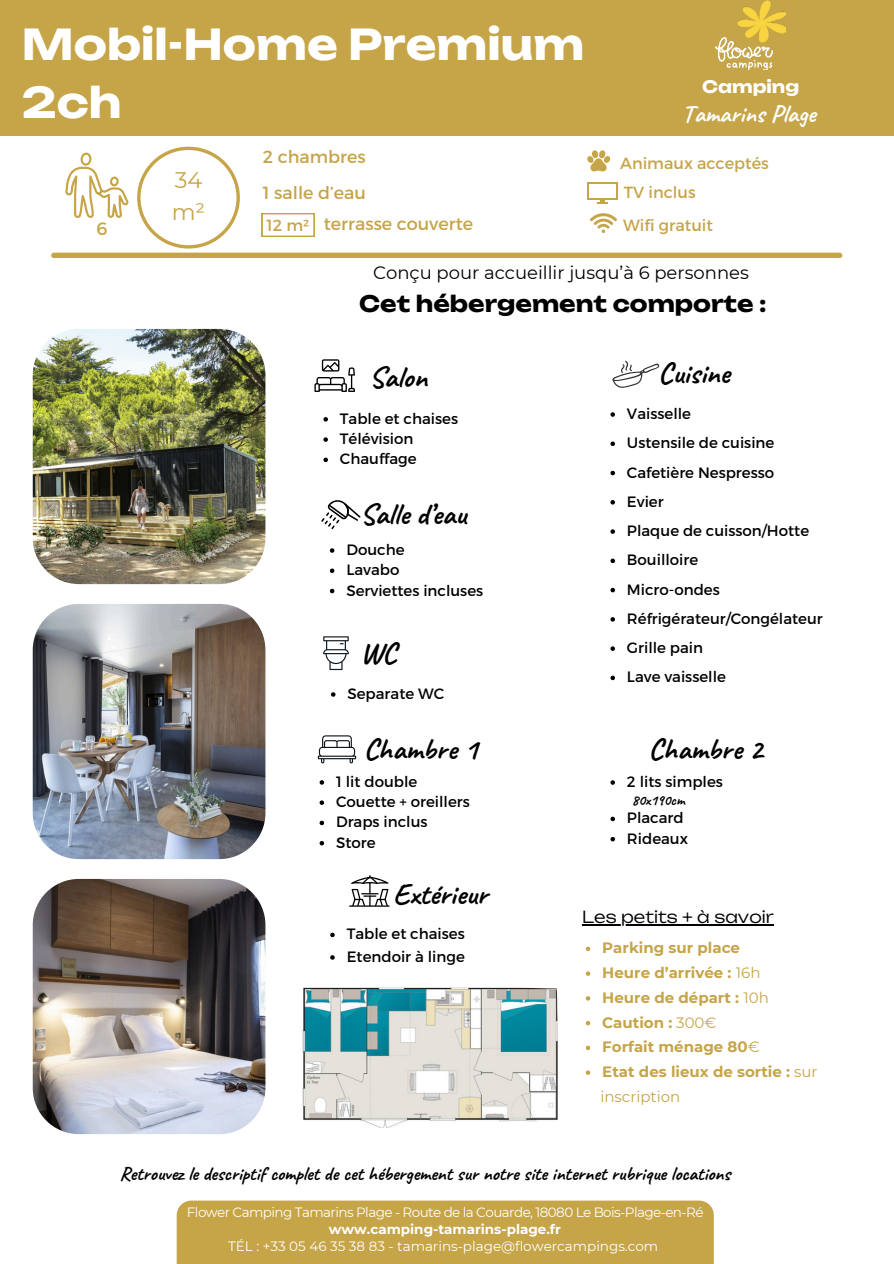
<style>
.page{position:relative;width:894px;height:1264px;background:#fff}
.page>*{position:absolute;margin:0;border:0;box-sizing:border-box;transform-origin:0 0}
.t1{font:700 42px/58.5px "Unbounded";color:#fff}
.t2{font:700 30px "Caveat";color:#000}
.t3{font:700 25.05px "Caveat";color:#fff}
.t4{font:700 22.5px "Unbounded";color:#000}
.t5{font:22.5px/31.5px "Montserrat";color:#c6a448}
.t6{font:700 19.5px "Caveat";color:#000}
.t7{font:18px "Montserrat";color:#000}
.t8{font:17.85px "Montserrat";color:#c6a448}
.t9{font:17.55px/35.2px "Montserrat";color:#c6a448}
.t10{font:700 17.1px "Unbounded";color:#fff}
.t11{font:300 16.5px "Unbounded";color:#000}
.t12{font:16.05px/28.8px "Montserrat";color:#c6a448}
.t13{font:15px/29.2px "Montserrat";color:#000}
.t14{font:700 15px/24.8px "Montserrat";color:#c6a448}
.t15{font:700 15px "Caveat";color:#000}
.t16{font:13.5px "Montserrat";letter-spacing:-.04em;color:#fff}
.t17{font:13.5px "Montserrat";color:#fff}
.t18{font:700 13.5px "Montserrat";color:#fff}
.s1{font-weight:400}
</style>
<div class="page">
<div style="left:0;top:0;width:893px;height:135px;background:#c6a448"></div>
<img style="left:33px;top:329px;width:232px;height:255px;border-radius:46px">
<img style="left:302px;top:987px;width:256px;height:140px">
<div style="left:177px;top:1200px;width:536px;height:63px;background:#c6a448"></div>
<svg style="left:321px;top:500px;width:39px;height:29px"></svg>
<svg style="left:323px;top:636px;width:26px;height:34px"></svg>
<svg style="left:314px;top:359px;width:41px;height:33px"></svg>
<svg style="left:323px;top:417px;width:5px;height:4px"></svg>
<svg style="left:323px;top:437px;width:5px;height:5px"></svg>
<svg style="left:323px;top:457px;width:5px;height:5px"></svg>
<svg style="left:612px;top:360px;width:47px;height:28px"></svg>
<svg style="left:318px;top:735px;width:38px;height:28px"></svg>
<svg style="left:351px;top:875px;width:37px;height:30px"></svg>
<hr style="left:349px;top:905px;width:40px;height:1px;background:#000">
<img style="left:33px;top:604px;width:232px;height:255px;border-radius:46px">
<img style="left:33px;top:878px;width:232px;height:256px;border-radius:46px">
<svg style="left:319px;top:780px;width:5px;height:4px"></svg>
<svg style="left:319px;top:800px;width:5px;height:5px"></svg>
<svg style="left:319px;top:820px;width:5px;height:5px"></svg>
<svg style="left:319px;top:841px;width:5px;height:4px"></svg>
<svg style="left:330px;top:548px;width:4px;height:4px"></svg>
<svg style="left:330px;top:568px;width:4px;height:5px"></svg>
<svg style="left:330px;top:588px;width:4px;height:5px"></svg>
<svg style="left:331px;top:692px;width:4px;height:4px"></svg>
<svg style="left:585px;top:946px;width:5px;height:5px"></svg>
<svg style="left:585px;top:971px;width:5px;height:4px"></svg>
<svg style="left:585px;top:996px;width:5px;height:4px"></svg>
<svg style="left:585px;top:1020px;width:5px;height:5px"></svg>
<svg style="left:585px;top:1045px;width:5px;height:5px"></svg>
<svg style="left:585px;top:1070px;width:5px;height:4px"></svg>
<hr style="left:582px;top:924px;width:191px;height:1px;background:#000">
<svg style="left:330px;top:932px;width:4px;height:5px"></svg>
<svg style="left:330px;top:955px;width:4px;height:4px"></svg>
<img style="left:715px;top:0;width:70px;height:70px">
<svg style="left:610px;top:412px;width:4px;height:5px"></svg>
<svg style="left:610px;top:441px;width:4px;height:5px"></svg>
<svg style="left:610px;top:471px;width:4px;height:4px"></svg>
<svg style="left:610px;top:500px;width:4px;height:4px"></svg>
<svg style="left:610px;top:529px;width:4px;height:5px"></svg>
<svg style="left:610px;top:558px;width:4px;height:5px"></svg>
<svg style="left:610px;top:588px;width:4px;height:4px"></svg>
<svg style="left:610px;top:617px;width:4px;height:4px"></svg>
<svg style="left:610px;top:646px;width:4px;height:5px"></svg>
<svg style="left:610px;top:675px;width:4px;height:5px"></svg>
<svg style="left:610px;top:780px;width:4px;height:4px"></svg>
<svg style="left:610px;top:816px;width:4px;height:5px"></svg>
<svg style="left:610px;top:837px;width:4px;height:4px"></svg>
<svg style="left:51px;top:147px;width:791px;height:111px"></svg>
<h1 class="t1" style="left:22px;top:12px;width:563px">Mobil-Home Premium<br>2ch</h1>
<p class="t10" style="left:701px;top:73px;width:99px">Camping</p>
<h3 class="t3" style="left:682px;top:98px;width:135px">Tamarins Plage</h3>
<p class="t8" style="left:96px;top:217px;width:12px">6</p>
<h3 class="t5" style="left:172px;top:164px;width:35px">34 m²</h3>
<p class="t9" style="left:263px;top:139px;width:104px">2 chambres<br>1 salle d’eau</p>
<p class="t9" style="left:324px;top:205px;width:151px">terrasse couverte</p>
<p class="t7" style="left:373px;top:260px;width:377px">Conçu pour accueillir jusqu’à 6 personnes</p>
<h3 class="t4" style="left:359px;top:286px;width:409px">Cet hébergement comporte :</h3>
<p class="t12" style="left:620px;top:149px;width:150px">Animaux acceptés<br>TV inclus</p>
<p class="t12" style="left:623px;top:210px;width:91px">Wifi gratuit</p>
<p class="t12" style="left:266px;top:210px;width:44px">12 m²</p>
<h2 class="t2" style="left:369px;top:358px;width:60px">Salon</h2>
<p class="t13" style="left:340px;top:408px;width:120px;line-height:20.2px">Table et chaises<br>Télévision<br>Chauffage</p>
<h2 class="t2" style="left:360px;top:495px;width:108px">Salle d’eau</h2>
<p class="t13" style="left:346px;top:539px;width:138px;line-height:20.2px">Douche<br>Lavabo<br>Serviettes incluses</p>
<h2 class="t2" style="left:360px;top:634px;width:37px">WC</h2>
<p class="t13" style="left:347px;top:679px;width:98px">Separate WC</p>
<h2 class="t2" style="left:363px;top:730px;width:115px">Chambre 1</h2>
<p class="t13" style="left:336px;top:771px;width:135px;line-height:20.2px">1 lit double<br>Couette + oreillers<br>Draps inclus<br>Store</p>
<h2 class="t2" style="left:393px;top:875px;width:96px">Extérieur</h2>
<p class="t13" style="left:346px;top:922px;width:120px;line-height:22.5px">Table et chaises<br>Etendoir à linge</p>
<h2 class="t2" style="left:658px;top:354px;width:73px">Cuisine</h2>
<p class="t13" style="left:626px;top:399px;width:197px">Vaisselle<br>Ustensile de cuisine<br>Cafetière Nespresso<br>Evier<br>Plaque de cuisson/Hotte<br>Bouilloire<br>Micro-ondes<br>Réfrigérateur/Congélateur<br>Grille pain<br>Lave vaisselle</p>
<h2 class="t2" style="left:648px;top:730px;width:115px">Chambre 2</h2>
<p class="t13" style="left:626px;top:767px;width:97px">2 lits simples</p>
<p class="t15" style="left:631px;top:790px;width:54px">80x190cm</p>
<p class="t13" style="left:626px;top:808px;width:63px;line-height:20.2px">Placard<br>Rideaux</p>
<p class="t11" style="left:582px;top:904px;width:193px">Les petits + à savoir</p>
<p class="t14" style="left:600px;top:934px;width:218px">Parking sur place<br>Heure d’arrivée : <span class="s1">16h<br></span>Heure de départ : <span class="s1">10h<br></span>Caution : <span class="s1">300€<br></span>Forfait ménage 80<span class="s1">€<br></span>Etat des lieux de sortie : <span class="s1">sur inscription</span></p>
<h3 class="t6" style="left:119px;top:1161px;width:612px">Retrouvez le descriptif complet de cet hébergement sur notre site internet rubrique locations</h3>
<p class="t16" style="left:187px;top:1203px;width:518px">Flower Camping Tamarins Plage - Route de la Couarde, 18080 Le Bois-Plage-en-Ré</p>
<p class="t18" style="left:329px;top:1219px;width:233px">www.camping-tamarins-plage.fr</p>
<p class="t17" style="left:228px;top:1237px;width:431px">TÉL : +33 05 46 35 38 83 - tamarins-plage@flowercampings.com</p>
</div>
